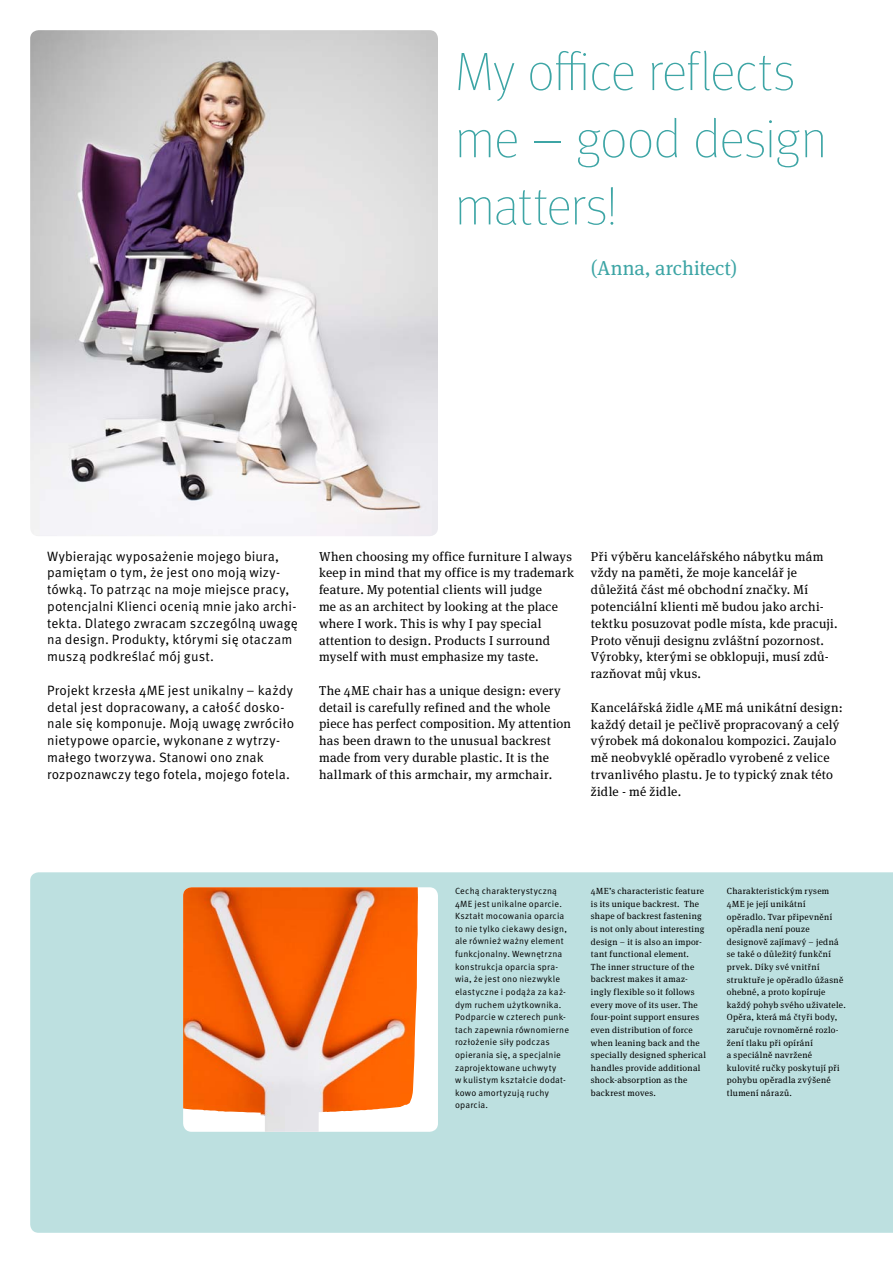
<style>
.page{position:relative;width:893px;height:1263px;background:#fff}
.page>*{position:absolute;margin:0;border:0;box-sizing:border-box;transform-origin:0 0}
.t1{font:100 54px/67.2px "Meta Pro";letter-spacing:-.015em;color:#3da5a5}
.t2{font:20.25px "Meta Serif Pro";letter-spacing:-.005em;color:#3da5a5}
.t3{font:13.5px/16.8px "Meta Pro";letter-spacing:.01em;color:#000}
.t4{font:12.9px/16.8px "Meta Serif Pro";letter-spacing:.02em;color:#000}
.t5{font:9px/12.6px "Meta Pro";letter-spacing:.025em;color:#000}
.t6{font:8.85px/12.6px "Meta Serif Pro";letter-spacing:.035em;color:#000}
</style>
<div class="page">
<div style="left:30px;top:872px;width:863px;height:361px;background:#bde0e0"></div>
<img style="left:30px;top:30px;width:408px;height:506px">
<img style="left:183px;top:887px;width:255px;height:245px">
<h1 class="t1" style="left:455px;top:36px;width:374px">My office reflects me – good design matters!</h1>
<h2 class="t2" style="left:591px;top:253px;width:148px">(Anna, architect)</h2>
<p class="t3" style="left:47px;top:548px;width:252px">Wybierając wyposażenie mojego biura, pamiętam o tym, że jest ono moją wizy&shy;tówką. To patrząc na moje miejsce pracy, potencjalni Klienci ocenią mnie jako archi&shy;tekta. Dlatego zwracam szczególną uwagę na design. Produkty, którymi się otaczam muszą podkreślać mój gust.</p>
<p class="t3" style="left:47px;top:682px;width:248px">Projekt krzesła 4ME jest unikalny – każdy detal jest dopracowany, a całość dosko&shy;nale się komponuje. Moją uwagę zwróciło nietypowe oparcie, wykonane z wytrzy&shy;małego tworzywa. Stanowi ono znak rozpoznawczy tego fotela, mojego fotela.</p>
<p class="t4" style="left:319px;top:547px;width:256px">When choosing my office furniture I always keep in mind that my office is my trademark feature. My potential clients will judge<br>me as an architect by looking at the place where I work. This is why I pay special attention to design. Products I surround myself with must emphasize my taste.</p>
<p class="t4" style="left:319px;top:681px;width:254px">The 4ME chair has a unique design: every detail is carefully refined and the whole piece has perfect composition. My attention has been drawn to the unusual backrest made from very durable plastic. It is the hallmark of this armchair, my armchair.</p>
<p class="t4" style="left:591px;top:547px;width:248px">Při výběru kancelářského nábytku mám vždy na paměti, že moje kancelář je důležitá část mé obchodní značky. Mí potenciální klienti mě budou jako archi&shy;tektku posuzovat podle místa, kde pracuji.<br>Proto věnuji designu zvláštní pozornost.<br>Výrobky, kterými se obklopuji, musí zdů&shy;razňovat můj vkus.</p>
<p class="t4" style="left:591px;top:698px;width:253px">Kancelářská židle 4ME má unikátní design: každý detail je pečlivě propracovaný a celý výrobek má dokonalou kompozici. Zaujalo mě neobvyklé opěradlo vyrobené z velice trvanlivého plastu. Je to typický znak této židle - mé židle.</p>
<p class="t5" style="left:455px;top:885px;width:116px">Cechą charakterystyczną<br>4ME jest unikalne oparcie.<br>Kształt mocowania oparcia to nie tylko ciekawy design, ale również ważny element funkcjonalny. Wewnętrzna konstrukcja oparcia spra&shy;wia, że jest ono niezwykle elastyczne i podąża za każ&shy;dym ruchem użytkownika.<br>Podparcie w czterech punk&shy;tach zapewnia równomierne rozłożenie siły podczas opierania się, a specjalnie zaprojektowane uchwyty<br>w kulistym kształcie dodat&shy;kowo amortyzują ruchy oparcia.</p>
<p class="t6" style="left:591px;top:884px;width:117px">4ME’s characteristic feature is its unique backrest. The shape of backrest fastening is not only about interesting design – it is also an impor&shy;tant functional element.<br>The inner structure of the backrest makes it amaz&shy;ingly flexible so it follows every move of its user. The four-point support ensures even distribution of force when leaning back and the specially designed spherical handles provide additional shock-absorption as the backrest moves.</p>
<p class="t6" style="left:727px;top:884px;width:120px">Charakteristickým rysem<br>4ME je její unikátní opěradlo. Tvar připevnění opěradla není pouze designově zajímavý – jedná se také o důležitý funkční prvek. Díky své vnitřní struktuře je opěradlo úžasně ohebné, a proto kopíruje každý pohyb svého uživatele.<br>Opěra, která má čtyři body, zaručuje rovnoměrné rozlo&shy;žení tlaku při opírání<br>a speciálně navržené kulovité ručky poskytují při pohybu opěradla zvýšené tlumení nárazů.</p>
</div>
